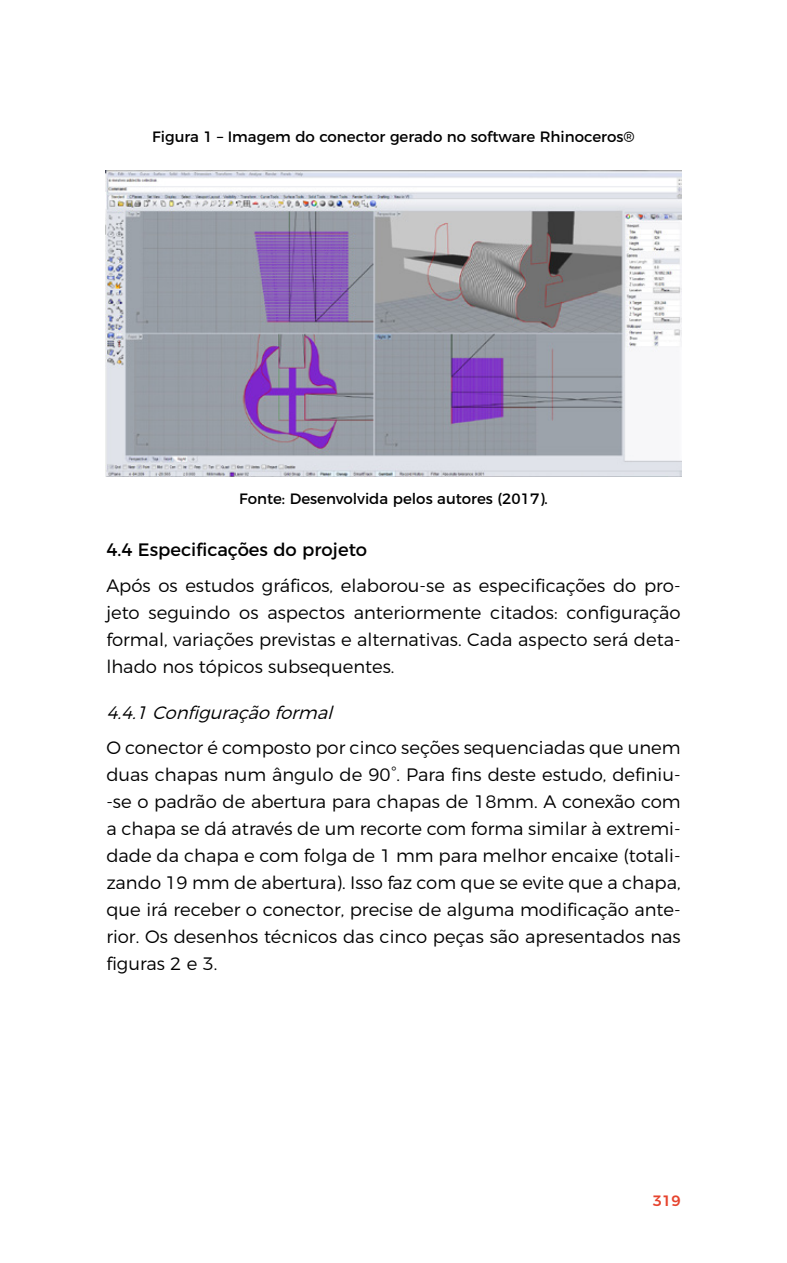
<style>
.page{position:relative;width:787px;height:1263px;background:#fff}
.page>*{position:absolute;margin:0;border:0;box-sizing:border-box;transform-origin:0 0}
.t1{font:300 18px/27px "Montserrat";color:#000;text-align:justify}
.t2{font:18px "Montserrat";color:#000}
.t3{font:italic 300 18px "Montserrat";color:#000}
.t4{font:15px "Montserrat";color:#000}
.t5{font:500 15px "Montserrat";color:#e6442e}
</style>
<div class="page">
<img style="left:106px;top:170px;width:575px;height:306px">
<p class="t4" style="left:152px;top:125px;width:484px">Figura 1 – Imagem do conector gerado no software Rhinoceros®</p>
<p class="t4" style="left:239px;top:487px;width:310px">Fonte: Desenvolvida pelos autores (2017).</p>
<p class="t2" style="left:106px;top:535px;width:262px">4.4 Especificações do projeto</p>
<p class="t1" style="left:106px;top:570px;width:576px">Após os estudos gráficos, elaborou-se as especificações do pro&shy;jeto seguindo os aspectos anteriormente citados: configuração formal, variações previstas e alternativas. Cada aspecto será deta&shy;lhado nos tópicos subsequentes.</p>
<p class="t3" style="left:106px;top:698px;width:234px">4.4.1Configuraçãoformal</p>
<p class="t1" style="left:106px;top:733px;width:576px">O conector é composto por cinco seções sequenciadas que unem duas chapas num ângulo de 90°. Para fins deste estudo, definiu--se o padrão de abertura para chapas de 18mm. A conexão com a chapa se dá através de um recorte com forma similar à extremi&shy;dade da chapa e com folga de 1 mm para melhor encaixe (totali&shy;zando 19 mm de abertura). Isso faz com que se evite que a chapa, que irá receber o conector, precise de alguma modificação ante&shy;rior. Os desenhos técnicos das cinco peças são apresentados nas figuras 2 e 3.</p>
<p class="t5" style="left:653px;top:1189px;width:29px">319</p>
</div>
